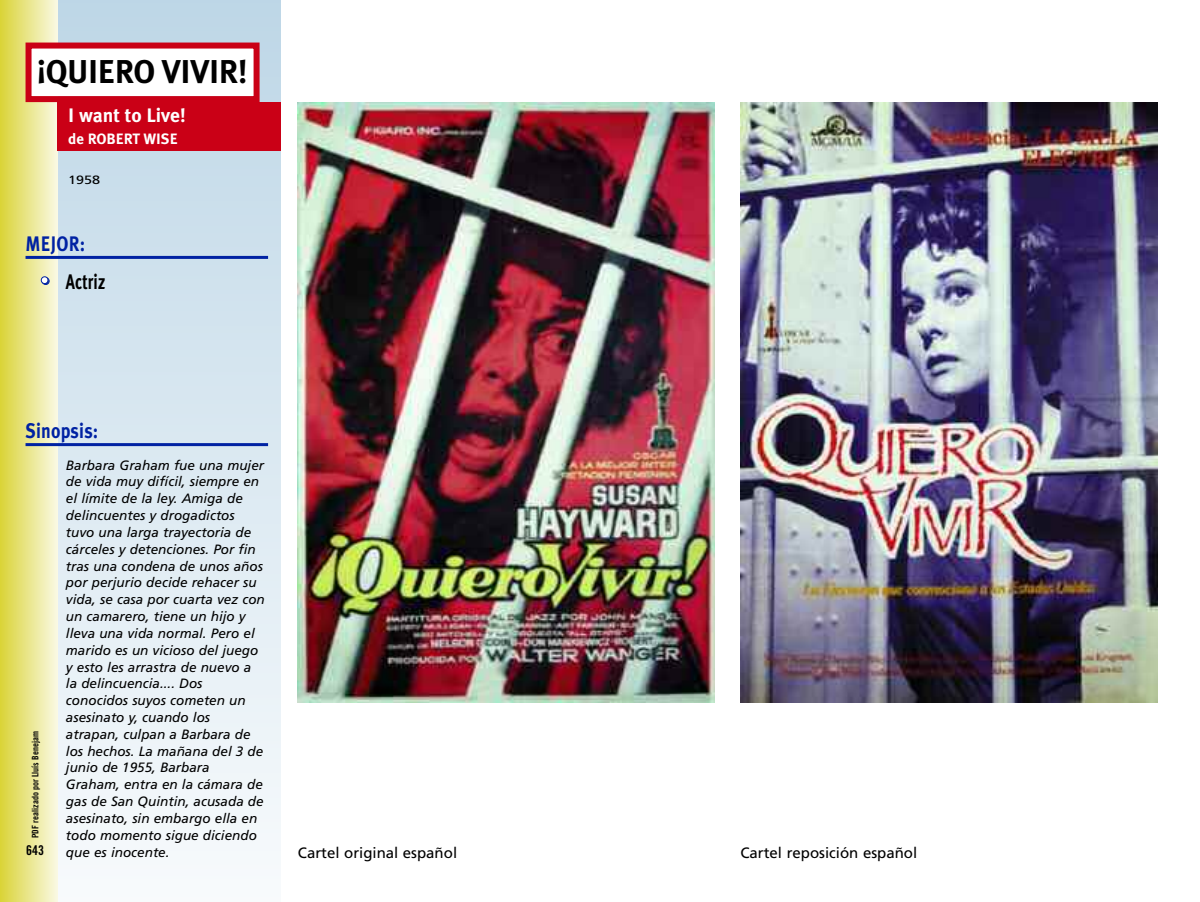
<style>
.page{position:relative;width:1200px;height:902px;background:#fff}
.page>*{position:absolute;margin:0;border:0;box-sizing:border-box;transform-origin:0 0}
.t1{font:700 33px "Meta Plus";letter-spacing:-.01em;color:#000}
.t2{font:700 21px "Meta Plus";letter-spacing:.01em;color:#0022a3;scale:.85 1}
.t3{font:700 21px "Meta Plus";letter-spacing:.01em;color:#000;scale:.75 1}
.t4{font:700 19.5px "Meta Plus";color:#fff}
.t5{font:15px "Frutiger";color:#000}
.t6{font:700 15px "Meta Plus";color:#fff}
.t7{font:italic 13.5px/16.8px "Frutiger";color:#000}
.t8{font:13.5px "Trade Gothic Bold Cond Twenty";color:#000}
.t9{font:12px "Frutiger";color:#000;scale:1.2 1}
.t10{font:9px "Trade Gothic Bold Cond Twenty";color:#000}
.s1{font-family:"Futura";font-weight:800;font-size:18px;color:#fff}
</style>
<div class="page">
<div style="left:0;top:0;width:281px;height:901px;background:linear-gradient(to bottom,#bdd5e6,#f8fbfd)"></div>
<div style="left:0;top:0;width:57px;height:901px;background:linear-gradient(to right,#dad437,#f9f8e0)"></div>
<div style="left:32px;top:49px;width:221px;height:47px;background:#fff"></div>
<div style="left:26px;top:43px;width:233px;height:59px;border:6px solid #ca0016"></div>
<div style="left:57px;top:102px;width:224px;height:49px;background:#ca0016"></div>
<hr style="left:26px;top:256px;width:242px;height:3px;background:#0022a3">
<img style="left:298px;top:102px;width:416px;height:600px">
<img style="left:740px;top:102px;width:417px;height:600px">
<hr style="left:26px;top:443px;width:242px;height:3px;background:#0022a3">
<h1 class="t1" style="left:37px;top:52px;width:212px">¡QUIERO VIVIR!</h1>
<h3 class="t4" style="left:68px;top:103px;width:119px">I want to Live!</h3>
<p class="t6" style="left:68px;top:130px;width:111px">de ROBERT WISE</p>
<p class="t9" style="left:68px;top:175px;width:28px">1958</p>
<h2 class="t2" style="left:26px;top:231px;width:72px">MEJOR:</h2>
<h2 class="t3" style="left:37px;top:269px;width:92px"><span class="s1">•</span> Actriz</h2>
<h2 class="t2" style="left:26px;top:418px;width:87px">Sinopsis:</h2>
<p class="t7" style="left:66px;top:457px;width:200px">Barbara Graham fue una mujer de vida muy difícil, siempre en el límite de la ley. Amiga de delincuentes y drogadictos tuvo una larga trayectoria de cárceles y detenciones. Por fin tras una condena de unos años por perjurio decide rehacer su vida, se casa por cuarta vez con un camarero, tiene un hijo y lleva una vida normal. Pero el marido es un vicioso del juego y esto les arrastra de nuevo a la delincuencia.... Dos conocidos suyos cometen un asesinato y, cuando los atrapan, culpan a Barbara de los hechos. La mañana del 3 de junio de 1955, Barbara<br>Graham, entra en la cámara de gas de San Quintin, acusada de asesinato, sin embargo ella en todo momento sigue diciendo que es inocente.</p>
<p class="t10" style="left:32px;top:838px;width:108px;rotate:-90deg">PDF realizado por Lluís Benejam</p>
<p class="t8" style="left:26px;top:845px;width:19px">643</p>
<p class="t5" style="left:298px;top:846px;width:161px">Cartel original español</p>
<p class="t5" style="left:740px;top:846px;width:178px">Cartel reposición español</p>
</div>
